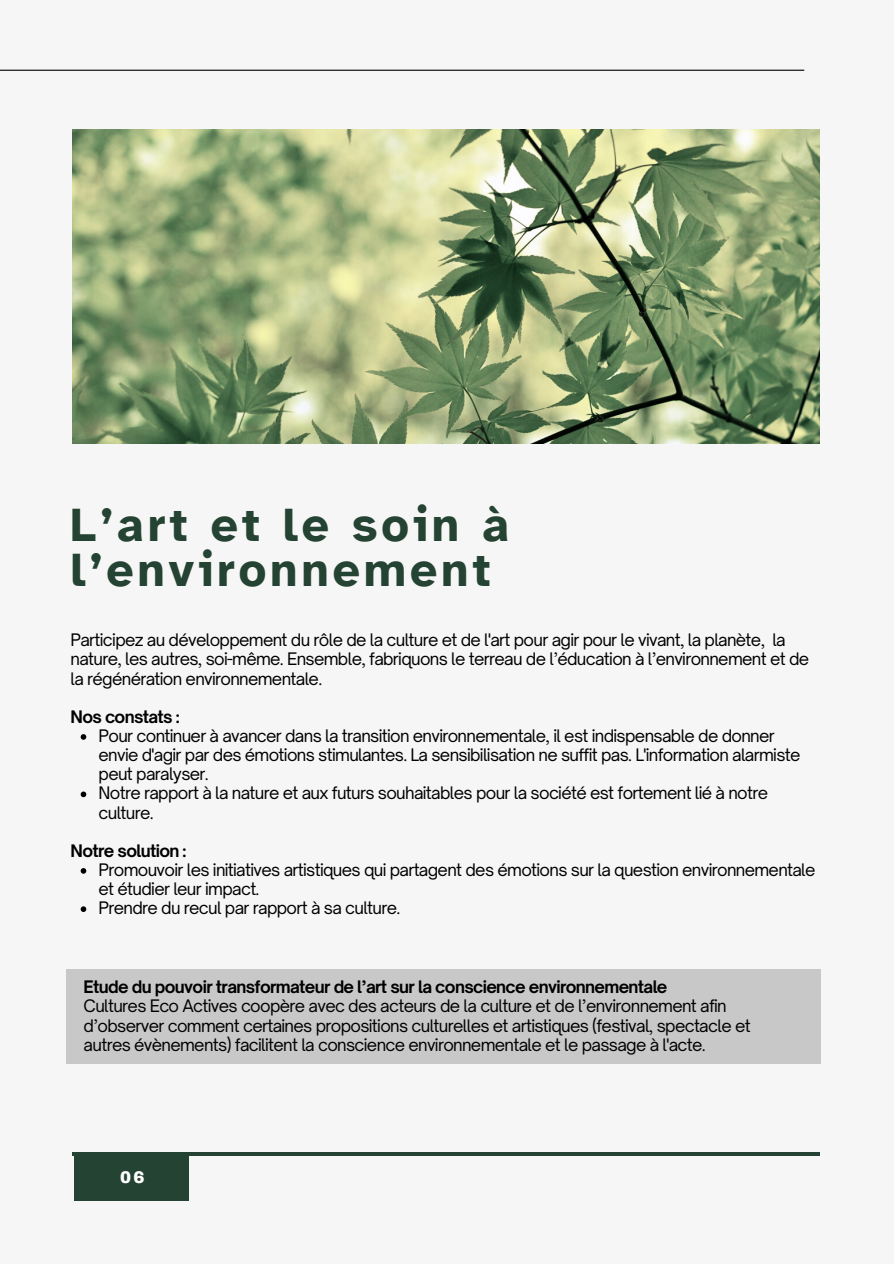
<style>
.page{position:relative;width:894px;height:1264px;background:#fff}
.page>*{position:absolute;margin:0;border:0;box-sizing:border-box;transform-origin:0 0}
.t1{font:700 48px/45px "Atkinson Hyperlegible";letter-spacing:.08em;color:#244333}
.t2{font:16.5px/19.2px "Open Sauce One";letter-spacing:-.04em;color:#000}
.t3{font:700 16.5px "Open Sauce One";letter-spacing:-.04em;color:#000}
.t4{font:900 16.5px "Archivo";color:#fff}
</style>
<div class="page">
<div style="left:0;top:0;width:893px;height:1263px;background:#f6f6f6"></div>
<div style="left:74px;top:1154px;width:115px;height:46px;background:#244333"></div>
<hr style="left:72px;top:1152px;width:747px;height:3px;background:#244333">
<img style="left:72px;top:129px;width:747px;height:314px">
<hr style="left:0;top:70px;width:804px;height:1px;background:#000">
<div style="left:66px;top:969px;width:753px;height:95px;background:#c8c8c8"></div>
<svg style="left:81px;top:734px;width:5px;height:5px"></svg>
<svg style="left:81px;top:791px;width:5px;height:6px"></svg>
<svg style="left:81px;top:868px;width:5px;height:5px"></svg>
<svg style="left:81px;top:906px;width:5px;height:6px"></svg>
<h1 class="t1" style="left:70px;top:502px;width:440px">L’art et le soin à l’environnement</h1>
<p class="t2" style="left:70px;top:630px;width:740px">Participez au développement du rôle de la culture et de l'art pour agir pour le vivant, la planète, la nature, les autres, soi-même. Ensemble, fabriquons le terreau de l’éducation à l’environnement et de la régénération environnementale.</p>
<p class="t3" style="left:70px;top:706px;width:111px">Nos constats :</p>
<p class="t2" style="left:99px;top:726px;width:703px">Pour continuer à avancer dans la transition environnementale, il est indispensable de donner envie d'agir par des émotions stimulantes. La sensibilisation ne suffit pas. L'information alarmiste peut paralyser.<br>Notre rapport à la nature et aux futurs souhaitables pour la société est fortement lié à notre culture.</p>
<p class="t3" style="left:70px;top:839px;width:117px">Notre solution :</p>
<p class="t2" style="left:99px;top:859px;width:718px">Promouvoir les initiatives artistiques qui partagent des émotions sur la question environnementale et étudier leur impact.<br>Prendre du recul par rapport à sa culture.</p>
<p class="t3" style="left:84px;top:976px;width:585px">Etude du pouvoir transformateur de l’art sur la conscience environnementale</p>
<p class="t2" style="left:84px;top:996px;width:668px">Cultures Eco Actives coopère avec des acteurs de la culture et de l’environnement afin d’observer comment certaines propositions culturelles et artistiques (festival, spectacle et autres évènements) facilitent la conscience environnementale et le passage à l'acte.</p>
<p class="t4" style="left:120px;top:1166px;width:26px">06</p>
</div>
